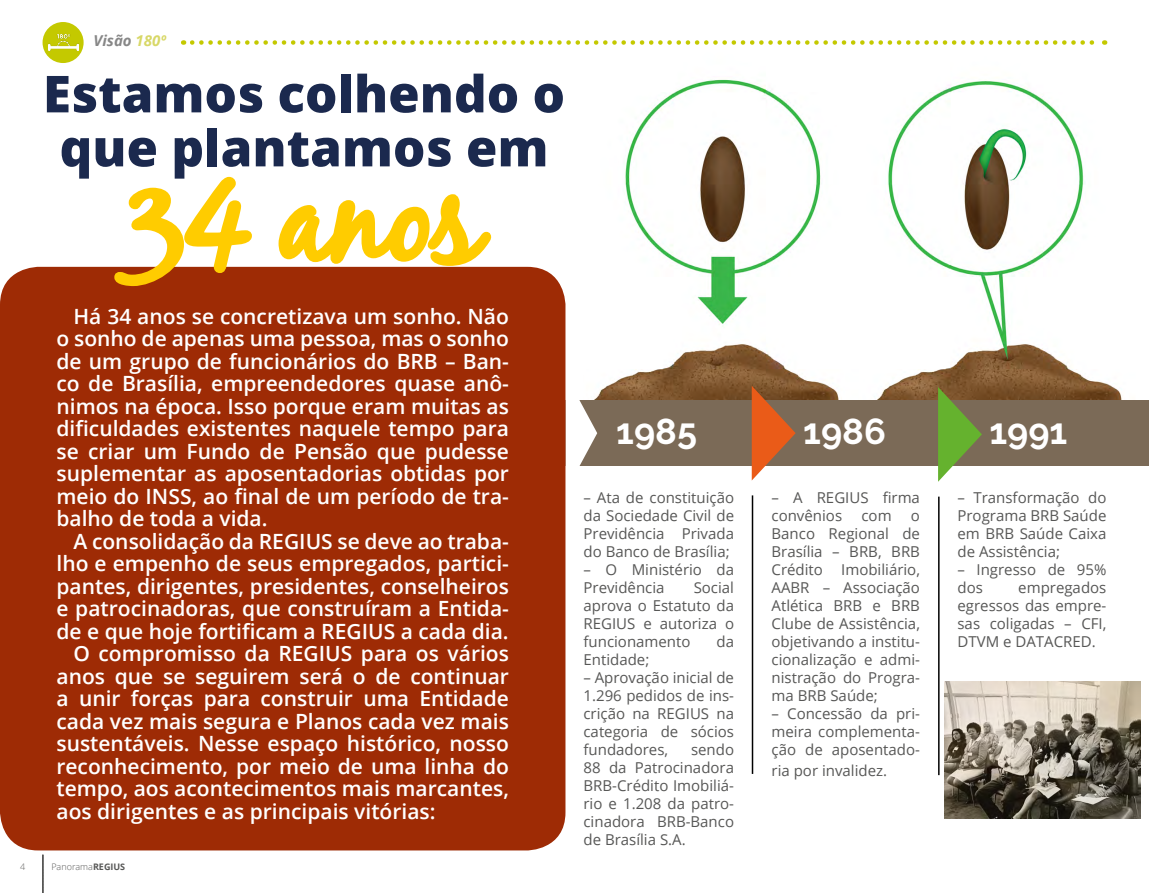
<style>
.page{position:relative;width:1149px;height:893px;background:#fff}
.page>*{position:absolute;margin:0;border:0;box-sizing:border-box;transform-origin:0 0}
.t1{font:123px "Black Jack";color:#fc0}
.t2{font:800 51px "Open Sans";color:#1b294e}
.t3{font:700 36px "Raleway";color:#fff}
.Parágrafo_simples{font:600 21px/22.5px "Open Sans";color:#fff;text-align:justify}
.Parágrafo_simples-2{font:15px/18px "Open Sans";color:#575756;text-align:justify}
.t4{font:italic 700 15px "Open Sans";color:#878787}
.t5{font:300 9px "Open Sans";color:#575756}
.s1{color:#d8d868}
.s2{font-weight:700}
</style>
<div class="page">
<svg style="left:43px;top:854px;width:1px;height:39px"></svg>
<img style="left:597px;top:40px;width:525px;height:360px">
<div style="left:565px;top:400px;width:583px;height:66px;background:#7b6a57"></div>
<svg style="left:565px;top:374px;width:32px;height:118px"></svg>
<div style="left:0;top:267px;width:565px;height:583px;background:#9e2b05;border-radius:38px"></div>
<div style="left:43px;top:22px;width:41px;height:41px;background:#c4c900;border-radius:50%"></div>
<svg style="left:192px;top:40px;width:912px;height:5px"></svg>
<img style="left:48px;top:34px;width:30px;height:17px">
<svg style="left:111px;top:176px;width:144px;height:111px"></svg>
<svg style="left:275px;top:194px;width:219px;height:73px"></svg>
<svg style="left:751px;top:386px;width:44px;height:95px"></svg>
<hr style="left:751px;top:495px;width:2px;height:279px;background:#000">
<svg style="left:937px;top:387px;width:44px;height:95px"></svg>
<hr style="left:937px;top:497px;width:2px;height:278px;background:#000">
<img style="left:944px;top:681px;width:196px;height:138px">
<p class="t4" style="left:94px;top:30px;width:74px">Visão <span class="s1">180º</span></p>
<p class="t2" style="left:43px;top:55px;width:523px">Estamos colhendo o</p>
<p class="t2" style="left:59px;top:109px;width:490px">que plantamos em</p>
<p class="t1" style="left:126px;top:142px;width:357px">34 anos</p>
<p class="Parágrafo_simples" style="left:56px;top:305px;width:454px;text-indent:17px">Há 34 anos se concretizava um sonho. Não o sonho de apenas uma pessoa, mas o sonho de um grupo de funcionários do BRB – Ban&shy;co de Brasília, empreendedores quase anô&shy;nimos na época. Isso porque eram muitas as dificuldades existentes naquele tempo para se criar um Fundo de Pensão que pudesse suplementar as aposentadorias obtidas por meio do INSS, ao final de um período de tra&shy;balho de toda a vida.</p>
<p class="Parágrafo_simples" style="left:56px;top:530px;width:454px;text-indent:17px">A consolidação da REGIUS se deve ao traba&shy;lho e empenho de seus empregados, partici&shy;pantes, dirigentes, presidentes, conselheiros e patrocinadoras, que construíram a Entida&shy;de e que hoje fortificam a REGIUS a cada dia.</p>
<p class="Parágrafo_simples" style="left:56px;top:642px;width:454px;text-indent:17px">O compromisso da REGIUS para os vários anos que se seguirem será o de continuar a unir forças para construir uma Entidade cada vez mais segura e Planos cada vez mais sustentáveis. Nesse espaço histórico, nosso reconhecimento, por meio de uma linha do tempo, aos acontecimentos mais marcantes, aos dirigentes e as principais vitórias:</p>
<p class="t5" style="left:20px;top:861px;width:7px">4</p>
<p class="t5" style="left:51px;top:861px;width:75px">Panorama<span class="s2">REGIUS</span></p>
<p class="t3" style="left:616px;top:410px;width:82px">1985</p>
<p class="Parágrafo_simples-2" style="left:583px;top:488px;width:152px">– Ata de constituição da Sociedade Civil de Previdência Privada do Banco de Brasília;</p>
<p class="Parágrafo_simples-2" style="left:583px;top:560px;width:152px">– O Ministério da<br>Previdência</p>
<p class="Parágrafo_simples-2" style="left:583px;top:578px;width:152px;text-indent:110px">Social aprova o Estatuto da REGIUS e autoriza o funcionamento</p>
<p class="Parágrafo_simples-2" style="left:716px;top:632px;width:19px">da</p>
<p class="Parágrafo_simples-2" style="left:583px;top:650px;width:67px">Entidade;</p>
<p class="Parágrafo_simples-2" style="left:583px;top:668px;width:152px">– Aprovação inicial de 1.296 pedidos de ins&shy;crição na REGIUS na categoria de sócios fundadores,</p>
<p class="Parágrafo_simples-2" style="left:583px;top:740px;width:152px;text-indent:107px">sendo 88 da Patrocinadora BRB-Crédito Imobiliá&shy;rio e 1.208 da patro&shy;cinadora BRB-Banco de Brasília S.A.</p>
<p class="t3" style="left:803px;top:410px;width:84px">1986</p>
<p class="Parágrafo_simples-2" style="left:771px;top:488px;width:150px">– A REGIUS firma convênios</p>
<p class="Parágrafo_simples-2" style="left:771px;top:506px;width:150px;text-indent:139px">o Banco Regional de Brasília – BRB, BRB Crédito Imobiliário, AABR – Associação Atlética BRB e BRB Clube de Assistência, objetivando a institu&shy;cionalização e admi&shy;nistração do Progra&shy;ma BRB Saúde;</p>
<p class="Parágrafo_simples-2" style="left:771px;top:704px;width:150px">– Concessão da pri&shy;meira complementa&shy;ção de aposentado-</p>
<p class="Parágrafo_simples-2" style="left:771px;top:761px;width:117px">ria por invalidez.</p>
<p class="Parágrafo_simples-2" style="left:861px;top:506px;width:32px">com</p>
<p class="t3" style="left:989px;top:410px;width:79px">1991</p>
<p class="Parágrafo_simples-2" style="left:957px;top:488px;width:150px">– Transformação do Programa BRB Saúde em BRB Saúde Caixa de Assistência;</p>
<p class="Parágrafo_simples-2" style="left:957px;top:560px;width:150px">– Ingresso de 95% dos</p>
<p class="Parágrafo_simples-2" style="left:957px;top:578px;width:150px;text-indent:61px">empregados egressos das empre&shy;sas coligadas – CFI, DTVM e DATACRED.</p>
</div>
